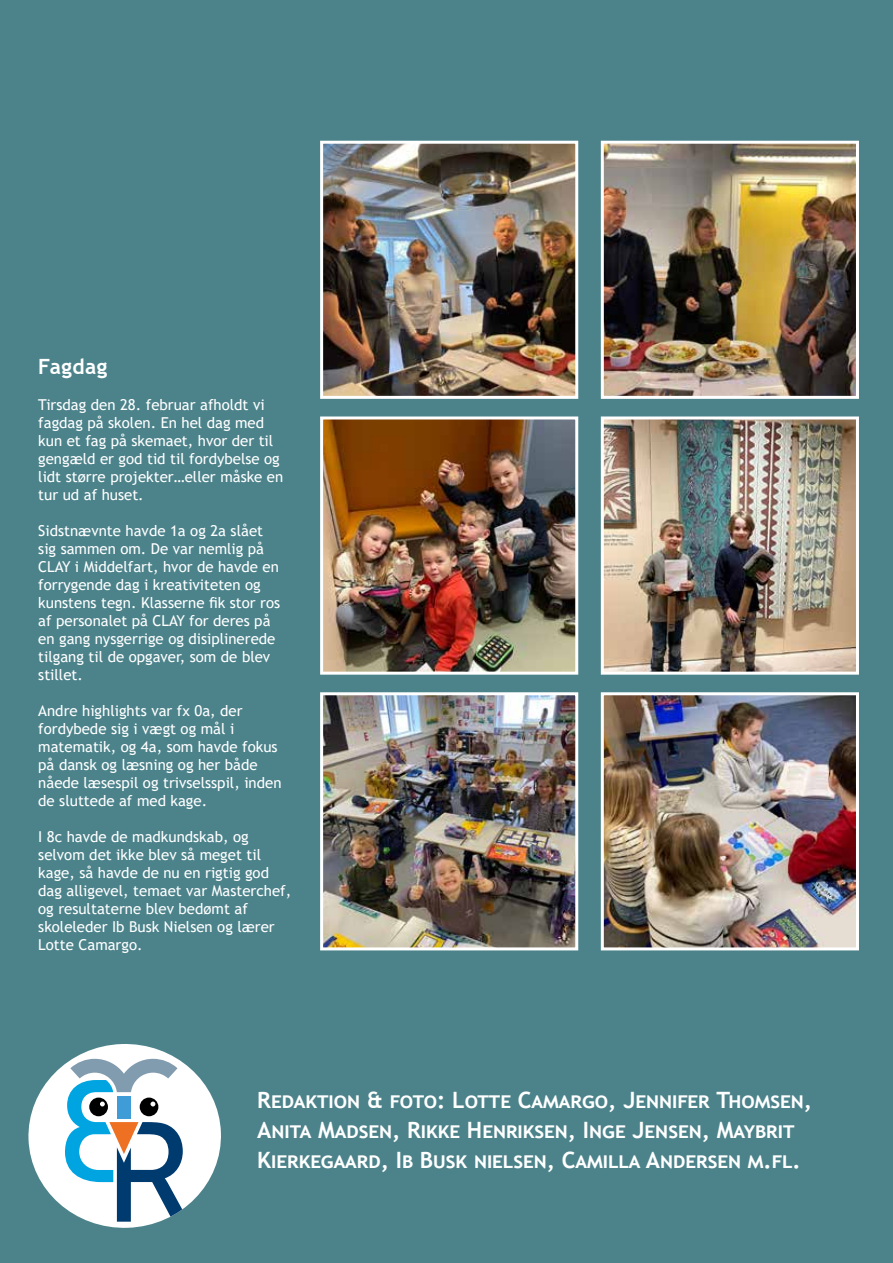
<style>
.page{position:relative;width:893px;height:1263px;background:#4c838b}
.page>*{position:absolute;margin:0;border:0;box-sizing:border-box;transform-origin:0 0}
.t1{font:700 22.5px/30px "Trebuchet MS";color:#fff}
.t2{font:700 21px "Trebuchet MS";letter-spacing:.02em;color:#fff}
.t3{font:15px/18px "Trebuchet MS";color:#fff}
</style>
<div class="page">
<svg style="left:28px;top:1044px;width:193px;height:184px"></svg>
<img style="left:324px;top:696px;width:250px;height:250px">
<div style="left:320px;top:692px;width:258px;height:258px;border:3px solid #fff"></div>
<img style="left:324px;top:420px;width:250px;height:251px">
<div style="left:320px;top:416px;width:258px;height:259px;border:3px solid #fff"></div>
<img style="left:605px;top:696px;width:250px;height:250px">
<div style="left:601px;top:692px;width:258px;height:258px;border:3px solid #fff"></div>
<img style="left:605px;top:420px;width:250px;height:251px">
<div style="left:601px;top:416px;width:258px;height:259px;border:3px solid #fff"></div>
<img style="left:324px;top:145px;width:250px;height:250px">
<div style="left:320px;top:141px;width:258px;height:258px;border:3px solid #fff"></div>
<img style="left:605px;top:145px;width:250px;height:250px">
<div style="left:601px;top:141px;width:258px;height:258px;border:3px solid #fff"></div>
<h2 class="t2" style="left:38px;top:354px;width:71px">Fagdag</h2>
<p class="t3" style="left:38px;top:396px;width:247px">Tirsdag den 28. februar afholdt vi fagdag på skolen. En hel dag med kun et fag på skemaet, hvor der til gengæld er god tid til fordybelse og lidt større projekter…eller måske en tur ud af huset.</p>
<p class="t3" style="left:38px;top:522px;width:243px">Sidstnævnte havde 1a og 2a slået sig sammen om. De var nemlig på<br>CLAY i Middelfart, hvor de havde en forrygende dag i kreativiteten og kunstens tegn. Klasserne fik stor ros af personalet på CLAY for deres på en gang nysgerrige og disiplinerede tilgang til de opgaver, som de blev stillet.</p>
<p class="t3" style="left:38px;top:702px;width:245px">Andre highlights var fx 0a, der fordybede sig i vægt og mål i matematik, og 4a, som havde fokus på dansk og læsning og her både nåede læsespil og trivselsspil, inden de sluttede af med kage.</p>
<p class="t3" style="left:38px;top:828px;width:254px">I 8c havde de madkundskab, og selvom det ikke blev så meget til kage, så havde de nu en rigtig god dag alligevel, temaet var Masterchef, og resultaterne blev bedømt af skoleleder Ib Busk Nielsen og lærer<br>Lotte Camargo.</p>
<h1 class="t1" style="left:257px;top:1085px;width:556px">Redaktion &amp; foto: Lotte Camargo, Jennifer Thomsen,<br>Anita Madsen, Rikke Henriksen, Inge Jensen, Maybrit<br>Kierkegaard, Ib Busk nielsen, Camilla Andersen m.fl.</h1>
</div>
